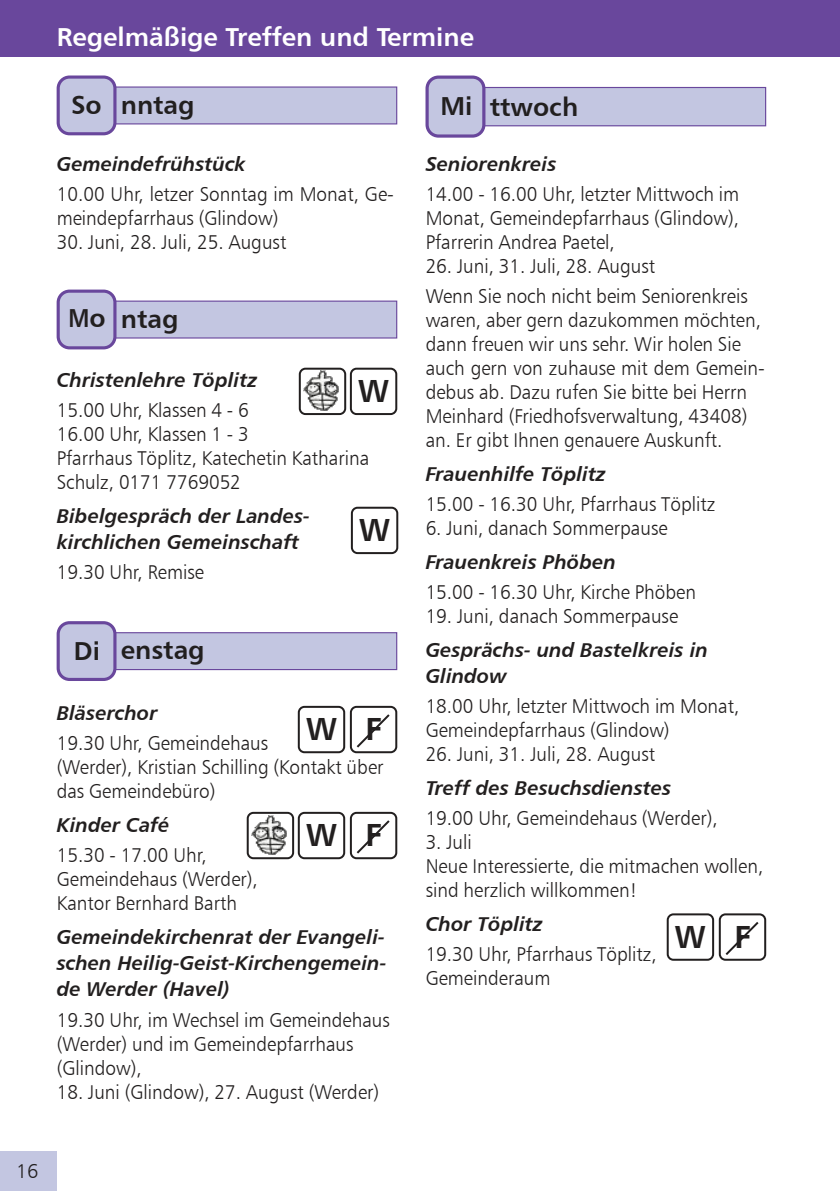
<style>
.page{position:relative;width:840px;height:1191px;background:#fff}
.page>*{position:absolute;margin:0;border:0;box-sizing:border-box;transform-origin:0 0}
.t1{font:32px "Humanist 777 BT Bold B";color:#221f1f}
.t2{font:26px "Humanist 777 BT Bold B";color:#fff}
.t3{font:26px "Humanist 777 BT Bold B";color:#221f1f}
.t4{font:26px "Humanist 777 BT Bold B";color:#221f1f;scale:.85 1}
.t5{font:20px/24px "Humanist 777 BT Light B";color:#221f1f;scale:.95 1}
.t6{font:20px/26px "Humanist 777 BT Bold Italic B";color:#221f1f}
.t7{font:20px "Humanist 777 BT Light B";color:#221f1f}
</style>
<div class="page">
<div style="left:0;top:1151px;width:57px;height:40px;background:#c3c6e1"></div>
<div style="left:0;top:0;width:839px;height:57px;background:#69479c"></div>
<div style="left:73px;top:87px;width:323px;height:37px;background:#c3c6e1"></div>
<div style="left:72px;top:86px;width:325px;height:38px;border:1px solid #69479c"></div>
<div style="left:58px;top:77px;width:57px;height:57px;background:#c3c6e1;border-radius:11px"></div>
<div style="left:57px;top:75px;width:59px;height:60px;border:3px solid #69479c;border-radius:11px"></div>
<div style="left:73px;top:301px;width:323px;height:37px;background:#c3c6e1"></div>
<div style="left:72px;top:300px;width:325px;height:38px;border:1px solid #69479c"></div>
<div style="left:58px;top:291px;width:57px;height:57px;background:#c3c6e1;border-radius:11px"></div>
<div style="left:57px;top:289px;width:59px;height:60px;border:3px solid #69479c;border-radius:11px"></div>
<div style="left:73px;top:632px;width:323px;height:37px;background:#c3c6e1"></div>
<div style="left:72px;top:632px;width:325px;height:38px;border:1px solid #69479c"></div>
<div style="left:58px;top:622px;width:57px;height:57px;background:#c3c6e1;border-radius:11px"></div>
<div style="left:57px;top:621px;width:59px;height:60px;border:3px solid #69479c;border-radius:11px"></div>
<div style="left:297px;top:706px;width:48px;height:47px;border:2px solid #221f1f;border-radius:6px"></div>
<div style="left:349px;top:706px;width:48px;height:47px;border:2px solid #221f1f;border-radius:6px"></div>
<svg style="left:356px;top:714px;width:34px;height:34px"></svg>
<div style="left:350px;top:507px;width:48px;height:47px;border:2px solid #221f1f;border-radius:6px"></div>
<div style="left:349px;top:368px;width:48px;height:47px;border:2px solid #221f1f;border-radius:6px"></div>
<img style="left:303px;top:371px;width:36px;height:40px">
<div style="left:298px;top:368px;width:48px;height:47px;border:2px solid #221f1f;border-radius:6px"></div>
<div style="left:297px;top:812px;width:48px;height:47px;border:2px solid #221f1f;border-radius:6px"></div>
<div style="left:349px;top:812px;width:48px;height:47px;border:2px solid #221f1f;border-radius:6px"></div>
<svg style="left:356px;top:820px;width:34px;height:34px"></svg>
<img style="left:251px;top:815px;width:36px;height:40px">
<div style="left:246px;top:812px;width:48px;height:47px;border:2px solid #221f1f;border-radius:6px"></div>
<div style="left:441px;top:87px;width:324px;height:39px;background:#c3c6e1"></div>
<div style="left:441px;top:87px;width:324px;height:39px;border:1px solid #69479c"></div>
<div style="left:427px;top:77px;width:56px;height:59px;background:#c3c6e1;border-radius:11px"></div>
<div style="left:425px;top:76px;width:60px;height:62px;border:3px solid #69479c;border-radius:11px"></div>
<div style="left:666px;top:913px;width:47px;height:47px;border:2px solid #221f1f;border-radius:6px"></div>
<div style="left:718px;top:913px;width:47px;height:47px;border:2px solid #221f1f;border-radius:6px"></div>
<svg style="left:725px;top:922px;width:34px;height:33px"></svg>
<h2 class="t2" style="left:57px;top:20px;width:418px">Regelmäßige Treffen und Termine</h2>
<h2 class="t3" style="left:71px;top:88px;width:125px">So nntag</h2>
<p class="t6" style="left:57px;top:150px;width:190px">Gemeindefrühstück</p>
<p class="t5" style="left:57px;top:182px;width:356px">10.00 Uhr, letzer Sonntag im Monat, Ge&shy;meindepfarrhaus (Glindow)</p>
<p class="t5" style="left:57px;top:230px;width:243px">30. Juni, 28. Juli, 25. August</p>
<h2 class="t4" style="left:68px;top:302px;width:131px">Mo ntag</h2>
<p class="t6" style="left:57px;top:366px;width:202px">Christenlehre Töplitz</p>
<p class="t5" style="left:57px;top:398px;width:330px">15.00 Uhr, Klassen 4 - 6<br>16.00 Uhr, Klassen 1 - 3<br>Pfarrhaus Töplitz, Katechetin Katharina<br>Schulz, 0171 7769052</p>
<p class="t6" style="left:57px;top:502px;width:254px">Bibelgespräch der Landes&shy;kirchlichen Gemeinschaft</p>
<p class="t5" style="left:57px;top:560px;width:156px">19.30 Uhr, Remise</p>
<h1 class="t1" style="left:358px;top:371px;width:32px">W</h1>
<h1 class="t1" style="left:359px;top:510px;width:32px">W</h1>
<h2 class="t3" style="left:74px;top:634px;width:132px">Di enstag</h2>
<p class="t6" style="left:57px;top:700px;width:102px">Bläserchor</p>
<p class="t5" style="left:57px;top:731px;width:345px">19.30 Uhr, Gemeindehaus<br>(Werder), Kristian Schilling (Kontakt über das Gemeindebüro)</p>
<p class="t6" style="left:57px;top:812px;width:114px">Kinder Café</p>
<p class="t5" style="left:57px;top:843px;width:213px">15.30 - 17.00 Uhr,<br>Gemeindehaus (Werder),<br>Kantor Bernhard Barth</p>
<p class="t6" style="left:57px;top:924px;width:331px;text-align:justify">Gemeindekirchenrat der Evangeli&shy;schen Heilig-Geist-Kirchengemein&shy;de Werder (Havel)</p>
<p class="t5" style="left:57px;top:1007px;width:352px">19.30 Uhr, im Wechsel im Gemeindehaus (Werder) und im Gemeindepfarrhaus (Glindow),</p>
<p class="t5" style="left:57px;top:1079px;width:341px">18. Juni (Glindow), 27. August (Werder)</p>
<h1 class="t1" style="left:306px;top:709px;width:77px">W F</h1>
<h1 class="t1" style="left:306px;top:815px;width:77px">W F</h1>
<h2 class="t3" style="left:440px;top:91px;width:139px">Mi ttwoch</h2>
<p class="t6" style="left:425px;top:150px;width:132px">Seniorenkreis</p>
<p class="t5" style="left:425px;top:182px;width:331px;text-align:justify">14.00 - 16.00 Uhr, letzter Mittwoch im Monat, Gemeindepfarrhaus (Glindow), Pfarrerin Andrea Paetel,</p>
<p class="t5" style="left:425px;top:251px;width:340px;line-height:30px">26. Juni, 31. Juli, 28. August<br>Wenn Sie noch nicht beim Seniorenkreis</p>
<p class="t5" style="left:425px;top:308px;width:358px">waren, aber gern dazukommen möchten, dann freuen wir uns sehr. Wir holen Sie auch gern von zuhause mit dem Gemein&shy;debus ab. Dazu rufen Sie bitte bei Herrn Meinhard (Friedhofsverwaltung, 43408) an. Er gibt Ihnen genauere Auskunft.</p>
<p class="t6" style="left:425px;top:460px;width:181px">Frauenhilfe Töplitz</p>
<p class="t5" style="left:425px;top:492px;width:306px">15.00 - 16.30 Uhr, Pfarrhaus Töplitz</p>
<p class="t5" style="left:425px;top:516px;width:256px">6. Juni, danach Sommerpause</p>
<p class="t6" style="left:425px;top:548px;width:192px">Frauenkreis Phöben</p>
<p class="t5" style="left:425px;top:580px;width:286px">15.00 - 16.30 Uhr, Kirche Phöben</p>
<p class="t5" style="left:425px;top:604px;width:267px">19. Juni, danach Sommerpause</p>
<p class="t6" style="left:425px;top:636px;width:283px">Gesprächs- und Bastelkreis in<br>Glindow</p>
<p class="t5" style="left:425px;top:694px;width:331px">18.00 Uhr, letzter Mittwoch im Monat,<br>Gemeindepfarrhaus (Glindow)</p>
<p class="t5" style="left:425px;top:742px;width:243px">26. Juni, 31. Juli, 28. August</p>
<p class="t6" style="left:425px;top:774px;width:247px">Treff des Besuchsdienstes</p>
<p class="t5" style="left:425px;top:806px;width:309px">19.00 Uhr, Gemeindehaus (Werder),</p>
<p class="t5" style="left:425px;top:830px;width:357px">3. Juli<br>Neue Interessierte, die mitmachen wollen, sind herzlich willkommen!</p>
<p class="t6" style="left:425px;top:910px;width:118px">Chor Töplitz</p>
<p class="t5" style="left:425px;top:942px;width:245px">19.30 Uhr, Pfarrhaus Töplitz,<br>Gemeinderaum</p>
<h1 class="t1" style="left:674px;top:916px;width:77px">W F</h1>
<p class="t7" style="left:16px;top:1159px;width:24px">16</p>
</div>
